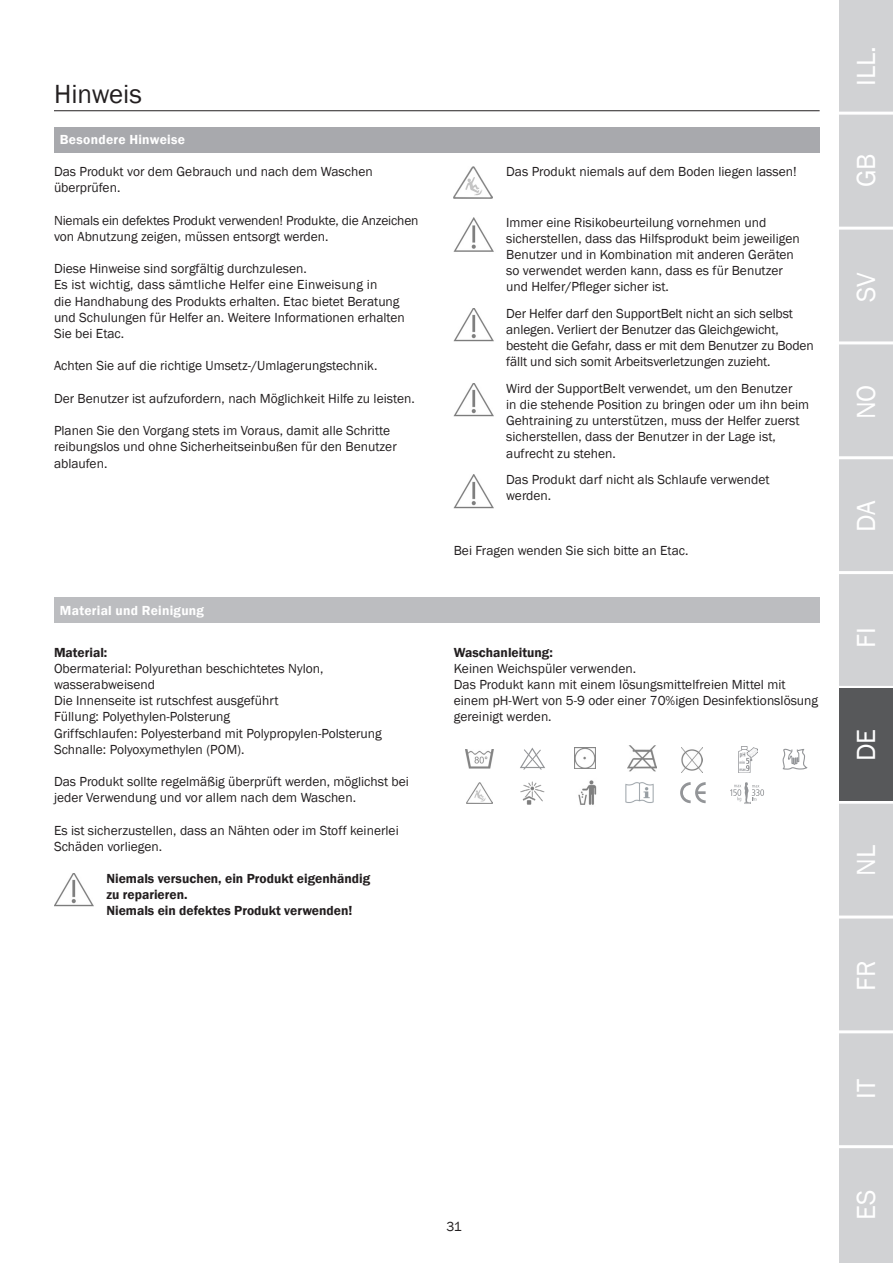
<style>
.page{position:relative;width:893px;height:1263px;background:#fff}
.page>*{position:absolute;margin:0;border:0;box-sizing:border-box;transform-origin:0 0}
.t1{font:27px "Franklin Gothic";color:#fff}
.Header_-_Overskrif{font:27px "Franklin Gothic";color:#231f20}
.Brødtekst{font:13.5px/16.2px "Franklin Gothic";color:#231f20}
.Brødtekst_FED{font:600 13.5px/16.2px "Franklin Gothic";color:#231f20}
.Skema_overskrifter_o{font:600 13.5px "Franklin Gothic";letter-spacing:.02em;color:#fff}
</style>
<div class="page">
<div style="left:839px;top:0;width:54px;height:1263px;background:#d1d2d4"></div>
<hr style="left:839px;top:112px;width:54px;height:3px;background:#fff">
<hr style="left:839px;top:227px;width:54px;height:3px;background:#fff">
<hr style="left:839px;top:341px;width:54px;height:3px;background:#fff">
<hr style="left:839px;top:456px;width:54px;height:3px;background:#fff">
<hr style="left:839px;top:571px;width:54px;height:3px;background:#fff">
<hr style="left:839px;top:686px;width:54px;height:3px;background:#fff">
<hr style="left:839px;top:801px;width:54px;height:3px;background:#fff">
<hr style="left:839px;top:915px;width:54px;height:3px;background:#fff">
<hr style="left:839px;top:1030px;width:54px;height:3px;background:#fff">
<hr style="left:839px;top:1145px;width:54px;height:3px;background:#fff">
<hr style="left:54px;top:110px;width:766px;height:1px;background:#231f20">
<div style="left:839px;top:689px;width:54px;height:112px;background:#57585a"></div>
<img style="left:454px;top:167px;width:38px;height:32px">
<img style="left:454px;top:217px;width:40px;height:35px">
<img style="left:454px;top:308px;width:40px;height:34px">
<img style="left:454px;top:383px;width:40px;height:34px">
<img style="left:454px;top:475px;width:40px;height:34px">
<div style="left:54px;top:597px;width:766px;height:26px;background:#bcbdc0"></div>
<img style="left:54px;top:873px;width:40px;height:34px">
<img style="left:465px;top:750px;width:29px;height:19px">
<svg style="left:520px;top:747px;width:25px;height:23px"></svg>
<img style="left:574px;top:747px;width:22px;height:22px">
<img style="left:627px;top:745px;width:30px;height:27px">
<img style="left:681px;top:747px;width:22px;height:26px">
<img style="left:738px;top:747px;width:19px;height:25px">
<svg style="left:783px;top:749px;width:25px;height:21px"></svg>
<img style="left:467px;top:782px;width:25px;height:21px">
<img style="left:520px;top:781px;width:25px;height:24px">
<img style="left:578px;top:780px;width:19px;height:25px">
<img style="left:625px;top:782px;width:29px;height:21px">
<svg style="left:680px;top:782px;width:26px;height:21px"></svg>
<svg style="left:730px;top:782px;width:34px;height:22px"></svg>
<div style="left:54px;top:127px;width:766px;height:25px;background:#a8a9ad"></div>
<p class="Header_-_Overskrif" style="left:54px;top:78px;width:90px">Hinweis</p>
<p class="Skema_overskrifter_o" style="left:60px;top:131px;width:127px">Besondere Hinweise</p>
<p class="Brødtekst" style="left:54px;top:164px;width:320px">Das Produkt vor dem Gebrauch und nach dem Waschen überprüfen.</p>
<p class="Brødtekst" style="left:54px;top:212px;width:366px">Niemals ein defektes Produkt verwenden! Produkte, die Anzeichen von Abnutzung zeigen, müssen entsorgt werden.</p>
<p class="Brødtekst" style="left:54px;top:261px;width:254px">Diese Hinweise sind sorgfältig durchzulesen.</p>
<p class="Brødtekst" style="left:54px;top:277px;width:352px">Es ist wichtig, dass sämtliche Helfer eine Einweisung in<br>die Handhabung des Produkts erhalten. Etac bietet Beratung und Schulungen für Helfer an. Weitere Informationen erhalten Sie bei Etac.</p>
<p class="Brødtekst" style="left:54px;top:358px;width:325px">Achten Sie auf die richtige Umsetz-/Umlagerungstechnik.</p>
<p class="Brødtekst" style="left:54px;top:390px;width:362px">Der Benutzer ist aufzufordern, nach Möglichkeit Hilfe zu leisten.</p>
<p class="Brødtekst" style="left:54px;top:423px;width:344px">Planen Sie den Vorgang stets im Voraus, damit alle Schritte reibungslos und ohne Sicherheitseinbußen für den Benutzer ablaufen.</p>
<p class="Skema_overskrifter_o" style="left:60px;top:602px;width:146px">Material und Reinigung</p>
<p class="Brødtekst_FED" style="left:54px;top:644px;width:55px">Material:</p>
<p class="Brødtekst" style="left:54px;top:660px;width:271px">Obermaterial: Polyurethan beschichtetes Nylon, wasserabweisend</p>
<p class="Brødtekst" style="left:54px;top:693px;width:226px">Die Innenseite ist rutschfest ausgeführt</p>
<p class="Brødtekst" style="left:54px;top:709px;width:178px">Füllung: Polyethylen-Polsterung</p>
<p class="Brødtekst" style="left:54px;top:725px;width:329px">Griffschlaufen: Polyesterband mit Polypropylen-Polsterung</p>
<p class="Brødtekst" style="left:54px;top:741px;width:192px">Schnalle: Polyoxymethylen (POM).</p>
<p class="Brødtekst" style="left:54px;top:774px;width:356px">Das Produkt sollte regelmäßig überprüft werden, möglichst bei jeder Verwendung und vor allem nach dem Waschen.</p>
<p class="Brødtekst" style="left:54px;top:822px;width:346px">Es ist sicherzustellen, dass an Nähten oder im Stoff keinerlei<br>Schäden vorliegen.</p>
<p class="Brødtekst_FED" style="left:106px;top:870px;width:265px">Niemals versuchen, ein Produkt eigenhändig zu reparieren.</p>
<p class="Brødtekst_FED" style="left:106px;top:903px;width:248px">Niemals ein defektes Produkt verwenden!</p>
<p class="Brødtekst" style="left:506px;top:164px;width:292px">Das Produkt niemals auf dem Boden liegen lassen!</p>
<p class="Brødtekst" style="left:506px;top:214px;width:295px">Immer eine Risikobeurteilung vornehmen und sicherstellen, dass das Hilfsprodukt beim jeweiligen Benutzer und in Kombination mit anderen Geräten so verwendet werden kann, dass es für Benutzer und Helfer/Pfleger sicher ist.</p>
<p class="Brødtekst" style="left:506px;top:305px;width:309px">Der Helfer darf den SupportBelt nicht an sich selbst anlegen. Verliert der Benutzer das Gleichgewicht, besteht die Gefahr, dass er mit dem Benutzer zu Boden fällt und sich somit Arbeitsverletzungen zuzieht.</p>
<p class="Brødtekst" style="left:506px;top:381px;width:304px">Wird der SupportBelt verwendet, um den Benutzer<br>in die stehende Position zu bringen oder um ihn beim Gehtraining zu unterstützen, muss der Helfer zuerst sicherstellen, dass der Benutzer in der Lage ist, aufrecht zu stehen.</p>
<p class="Brødtekst" style="left:506px;top:472px;width:265px">Das Produkt darf nicht als Schlaufe verwendet werden.</p>
<p class="Brødtekst" style="left:454px;top:543px;width:236px">Bei Fragen wenden Sie sich bitte an Etac.</p>
<p class="Brødtekst_FED" style="left:454px;top:644px;width:101px">Waschanleitung:</p>
<p class="Brødtekst" style="left:454px;top:660px;width:184px">Keinen Weichspüler verwenden.</p>
<p class="Brødtekst" style="left:454px;top:677px;width:366px">Das Produkt kann mit einem lösungsmittelfreien Mittel mit einem pH-Wert von 5-9 oder einer 70%igen Desinfektionslösung gereinigt werden.</p>
<p class="Brødtekst" style="left:446px;top:1219px;width:17px">31</p>
<h1 class="t1" style="left:849px;top:86px;width:41px;rotate:-90deg">ILL.</h1>
<h1 class="t1" style="left:849px;top:187px;width:35px;rotate:-90deg">GB</h1>
<h1 class="t1" style="left:849px;top:302px;width:31px;rotate:-90deg">SV</h1>
<h1 class="t1" style="left:849px;top:419px;width:36px;rotate:-90deg">NO</h1>
<h1 class="t1" style="left:849px;top:532px;width:33px;rotate:-90deg">DA</h1>
<h1 class="t1" style="left:849px;top:648px;width:22px;rotate:-90deg">FI</h1>
<h1 class="t1" style="left:849px;top:761px;width:34px;rotate:-90deg">DE</h1>
<h1 class="t1" style="left:849px;top:876px;width:32px;rotate:-90deg">NL</h1>
<h1 class="t1" style="left:849px;top:991px;width:32px;rotate:-90deg">FR</h1>
<h1 class="t1" style="left:849px;top:1099px;width:21px;rotate:-90deg">IT</h1>
<h1 class="t1" style="left:849px;top:1220px;width:32px;rotate:-90deg">ES</h1>
</div>
